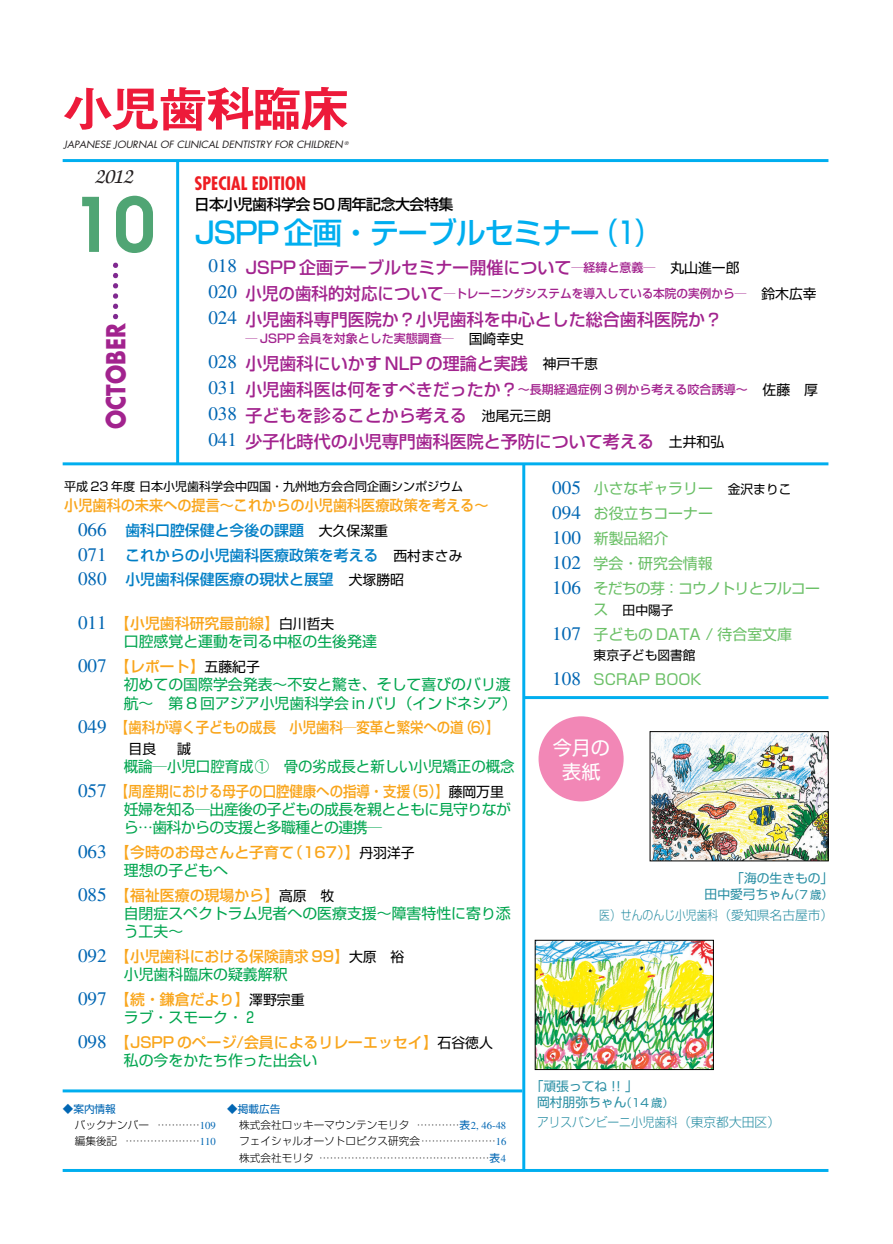
<style>
.page{position:relative;width:893px;height:1244px;background:#fff}
.page>*{position:absolute;margin:0;border:0;box-sizing:border-box;transform-origin:0 0}
.t1{font:600 74.4px "Avant Garde";color:#50a574}
.t2{font:49.5px "Midashi Go MB31";letter-spacing:-.085em;color:#ed1a3a;scale:1.04 1}
.t3{font:500 29.7px "Shin Go";letter-spacing:-.04em;color:#00aeef}
.t4{font:700 25.5px "Futura";color:#a2238e;scale:.85 1}
.t5{font:italic 500 21.3px "Zapf Chancery";color:#231f20}
.t6{font:19.2px/23.4px "Shin Go";color:#fff;text-align:center}
.t7{font:700 condensed 18.15px "Futura";color:#ee1d23}
.t8{font:500 16.95px/26px "Shin Go";color:#a2238e}
.t9{font:500 15px "Shin Go";letter-spacing:-.04em;color:#000}
.t10{font:14.85px/18px "Shin Go";color:#00a54f}
.t11{font:500 14.85px/18.1px "Shin Go";color:#f9a51b}
.t12{font:500 14.85px/24.9px "Shin Go";color:#007ec5}
.t13{font:14.85px/24.9px "Shin Go";color:#6bc067}
.t14{font:14.85px/18px "Shin Go";letter-spacing:-.04em;color:#00a54f}
.t15{font:500 14.85px "Shin Go";color:#f9a51b;scale:.9 1}
.t16{font:13.8px "Shin Go";color:#000}
.t17{font:12.75px/15.9px "Shin Go";color:#2a8fa4;text-align:right}
.t18{font:300 12.75px "Shin Go";color:#2a8fa4;scale:.85 1}
.t19{font:300 12.75px "Shin Go";color:#2a8fa4;scale:.92 1}
.t20{font:12.75px "Shin Go";color:#000}
.t21{font:500 12px "Shin Go";color:#a2238e}
.t22{font:12px "Shin Go";color:#000}
.t23{font:300 10.65px/16.4px "Shin Go";color:#000}
.t24{font:italic 9.75px "Futura";letter-spacing:-.005em;color:#231f20;scale:1.04 1}
.s1{font-family:"Times";font-weight:400;font-size:19.2px;color:#0166b3}
.s2{font-size:12px}
.s3{font-weight:400;font-size:13.8px;color:#000}
.s4{font-size:16.95px}
.s5{color:#f9a51b}
.s6{font-family:"Times";font-size:19.2px;color:#0166b3}
.s7{font-weight:500;color:#f9a51b}
.s8{font-size:13.8px;color:#000}
.s9{font-weight:400;color:#00a54f}
.s10{font-weight:400;color:#0166b3}
.s11{font-family:"Times";font-weight:400;color:#0166b3}
.s12{font-size:12.75px;color:#000}
.s13{font-size:14.85px;color:#6bc067}
.s14{font-size:11.25px}
</style>
<div class="page">
<hr style="left:176px;top:160px;width:3px;height:305px;background:#00aeef">
<hr style="left:63px;top:462px;width:765px;height:3px;background:#00aeef">
<svg style="left:113px;top:265px;width:5px;height:53px"></svg>
<div style="left:538px;top:716px;width:85px;height:85px;background:#f287b6;border-radius:50%"></div>
<hr style="left:523px;top:696px;width:305px;height:3px;background:#00aeef">
<hr style="left:63px;top:1169px;width:765px;height:2px;background:#00aeef">
<hr style="left:63px;top:159px;width:765px;height:3px;background:#00aeef">
<img style="left:651px;top:733px;width:175px;height:126px">
<div style="left:649px;top:731px;width:179px;height:130px;border:1px solid #000"></div>
<img style="left:537px;top:942px;width:174px;height:125px">
<div style="left:535px;top:940px;width:178px;height:129px;border:1px solid #000"></div>
<hr style="left:522px;top:464px;width:3px;height:706px;background:#00aeef">
<hr style="left:63px;top:1089px;width:459px;height:3px;background:#00aeef">
<h2 class="t2" style="left:63px;top:90px;width:278px">小児歯科臨床</h2>
<p class="t24" style="left:64px;top:140px;width:275px">JAPANESE JOURNAL OF CLINICAL DENTISTRY FOR CHILDREN <sup>®</sup></p>
<h3 class="t5" style="left:95px;top:167px;width:39px">2012</h3>
<h1 class="t1" style="left:72px;top:197px;width:85px">10</h1>
<h3 class="t4" style="left:104px;top:429px;width:126px;rotate:-90deg">OCTOBER</h3>
<p class="t7" style="left:194px;top:175px;width:113px">SPECIAL EDITION</p>
<p class="t9" style="left:194px;top:198px;width:260px">日本小児歯科学会 50 周年記念大会特集</p>
<h3 class="t3" style="left:194px;top:221px;width:465px">JSPP 企画・テーブルセミナー（1）</h3>
<p class="t8" style="left:208px;top:257px;width:532px"><span class="s1">018</span> JSPP 企画テーブルセミナー開催について<span class="s2">―経緯と意義―</span> <span class="s3">丸山進一郎</span></p>
<p class="t21" style="left:208px;top:289px;width:609px"><span class="s1">020</span> <span class="s4">小児の歯科的対応について</span>―トレーニングシステムを導入している本院の実例から― <span class="s3">鈴木広幸</span></p>
<p class="t8" style="left:208px;top:309px;width:515px"><span class="s1">024</span> 小児歯科専門医院か？小児歯科を中心とした総合歯科医院か？</p>
<p class="t21" style="left:245px;top:334px;width:280px">― JSPP 会員を対象とした実態調査― <span class="s3">国崎幸史</span></p>
<p class="t8" style="left:208px;top:352px;width:391px"><span class="s1">028</span> 小児歯科にいかす NLP の理論と実践 <span class="s3">神戸千恵</span></p>
<p class="t21" style="left:208px;top:385px;width:611px"><span class="s1">031</span> <span class="s4">小児歯科医は何をすべきだったか？</span>～長期経過症例 3 例から考える咬合誘導～ <span class="s3">佐藤　厚</span></p>
<p class="t8" style="left:208px;top:404px;width:517px"><span class="s1">038</span> 子どもを診ることから考える <span class="s3">池尾元三朗<br></span><span class="s1">041</span> 少子化時代の小児専門歯科医院と予防について考える <span class="s3">土井和弘</span></p>
<p class="t22" style="left:64px;top:481px;width:400px">平成 23 年度日本小児歯科学会中四国・九州地方会合同企画シンポジウム</p>
<p class="t12" style="left:78px;top:494px;width:412px;text-indent:-14px"><span class="s5">小児歯科の未来への提言～これからの小児歯科医療政策を考える～<br></span><span class="s1">066</span> 歯科口腔保健と今後の課題　<span class="s3">大久保潔重<br></span><span class="s1">071</span> これからの小児歯科医療政策を考える　<span class="s3">西村まさみ<br></span><span class="s1">080</span> 小児歯科保健医療の現状と展望　<span class="s3">犬塚勝昭</span></p>
<p class="t10" style="left:124px;top:616px;width:254px;text-indent:-46px"><span class="s6">011</span> <span class="s7">【小児歯科研究最前線】</span><span class="s8">白川哲夫<br></span>口腔感覚と運動を司る中枢の生後発達</p>
<p class="t10" style="left:124px;top:659px;width:394px;text-indent:-46px"><span class="s6">007</span> <span class="s7">【レポート】</span><span class="s8">五藤紀子<br></span>初めての国際学会発表～不安と驚き、そして喜びのバリ渡航～　第 8 回アジア小児歯科学会 in バリ（インドネシア）</p>
<p class="t15" style="left:78px;top:722px;width:469px"><span class="s1">049</span> 【歯科が導く子どもの成長　小児歯科―変革と繁栄への道（6）】</p>
<p class="t16" style="left:129px;top:743px;width:29px">目良</p>
<p class="t16" style="left:177px;top:743px;width:15px">誠</p>
<p class="t10" style="left:78px;top:755px;width:438px;line-height:24.9px;text-indent:46px">概論―小児口腔育成①　骨の劣成長と新しい小児矯正の概念<br><span class="s6">057</span> <span class="s7">【周産期における母子の口腔健康への指導・支援（5）】</span><span class="s8">藤岡万里</span></p>
<p class="t14" style="left:124px;top:802px;width:388px">妊婦を知る―出産後の子どもの成長を親とともに見守りながら…歯科からの支援と多職種との連携―</p>
<p class="t11" style="left:124px;top:845px;width:292px;text-indent:-46px"><span class="s1">063</span> 【今時のお母さんと子育て（167）】<span class="s3">丹羽洋子</span><span class="s9">理想の子どもへ</span></p>
<p class="t10" style="left:124px;top:888px;width:388px;text-indent:-46px"><span class="s6">085</span> <span class="s7">【福祉医療の現場から】</span><span class="s8">高原　牧<br></span>自閉症スペクトラム児者への医療支援～障害特性に寄り添う工夫～</p>
<p class="t11" style="left:124px;top:949px;width:282px;text-indent:-46px"><span class="s1">092</span> 【小児歯科における保険請求 99】<span class="s3">大原　裕</span><span class="s9">小児歯科臨床の疑義解釈</span></p>
<p class="t11" style="left:78px;top:992px;width:228px;text-align:center"><span class="s1">097</span> 【続・鎌倉だより】<span class="s3">澤野宗重</span><span class="s9">ラブ・スモーク・２</span></p>
<p class="t11" style="left:124px;top:1035px;width:370px;text-indent:-46px"><span class="s1">098</span> 【JSPP のページ/会員によるリレーエッセイ】<span class="s3">石谷徳人</span><span class="s9">私の今をかたち作った出会い</span></p>
<p class="t23" style="left:75px;top:1101px;width:143px;text-indent:-12px"><span class="s10">◆案内情報<br></span>バックナンバー …………<span class="s11">109</span>編集後記 …………………<span class="s11">110</span></p>
<p class="t23" style="left:239px;top:1101px;width:268px;text-indent:-12px"><span class="s10">◆掲載広告<br></span>株式会社ロッキーマウンテンモリタ …………<span class="s10">表</span><span class="s11">2, 46-48</span>フェイシャルオーソトロピクス研究会…………………<span class="s11">16</span>株式会社モリタ …………………………………………<span class="s10">表</span><span class="s11">4</span></p>
<p class="t13" style="left:552px;top:478px;width:269px"><span class="s6">005</span> 小さなギャラリー <span class="s12">金沢まりこ<br></span><span class="s6">094</span> お役立ちコーナー<br><span class="s6">100</span> 新製品紹介<br><span class="s6">102</span> 学会・研究会情報<br><span class="s6">106</span> そだちの芽：コウノトリとフルコー</p>
<p class="t20" style="left:593px;top:605px;width:82px"><span class="s13">ス</span> 田中陽子</p>
<p class="t13" style="left:552px;top:623px;width:241px"><span class="s6">107</span> 子どもの DATA / 待合室文庫</p>
<p class="t20" style="left:593px;top:650px;width:104px">東京子ども図書館</p>
<p class="t13" style="left:552px;top:668px;width:151px"><span class="s6">108</span> SCRAP BOOK</p>
<p class="t6" style="left:552px;top:738px;width:59px">今月の表紙</p>
<p class="t17" style="left:704px;top:872px;width:130px">「海の生きもの」<br>田中愛弓ちゃん<span class="s14">（7 歳）</span></p>
<p class="t18" style="left:599px;top:910px;width:277px">医）せんのんじ小児歯科（愛知県名古屋市）</p>
<p class="t17" style="left:537px;top:1079px;width:138px;text-align:left;text-indent:-6px">「頑張ってね！！」<br>岡村朋弥ちゃん<span class="s14">（14 歳）</span></p>
<p class="t19" style="left:537px;top:1117px;width:265px">アリスバンビーニ小児歯科（東京都大田区）</p>
</div>
